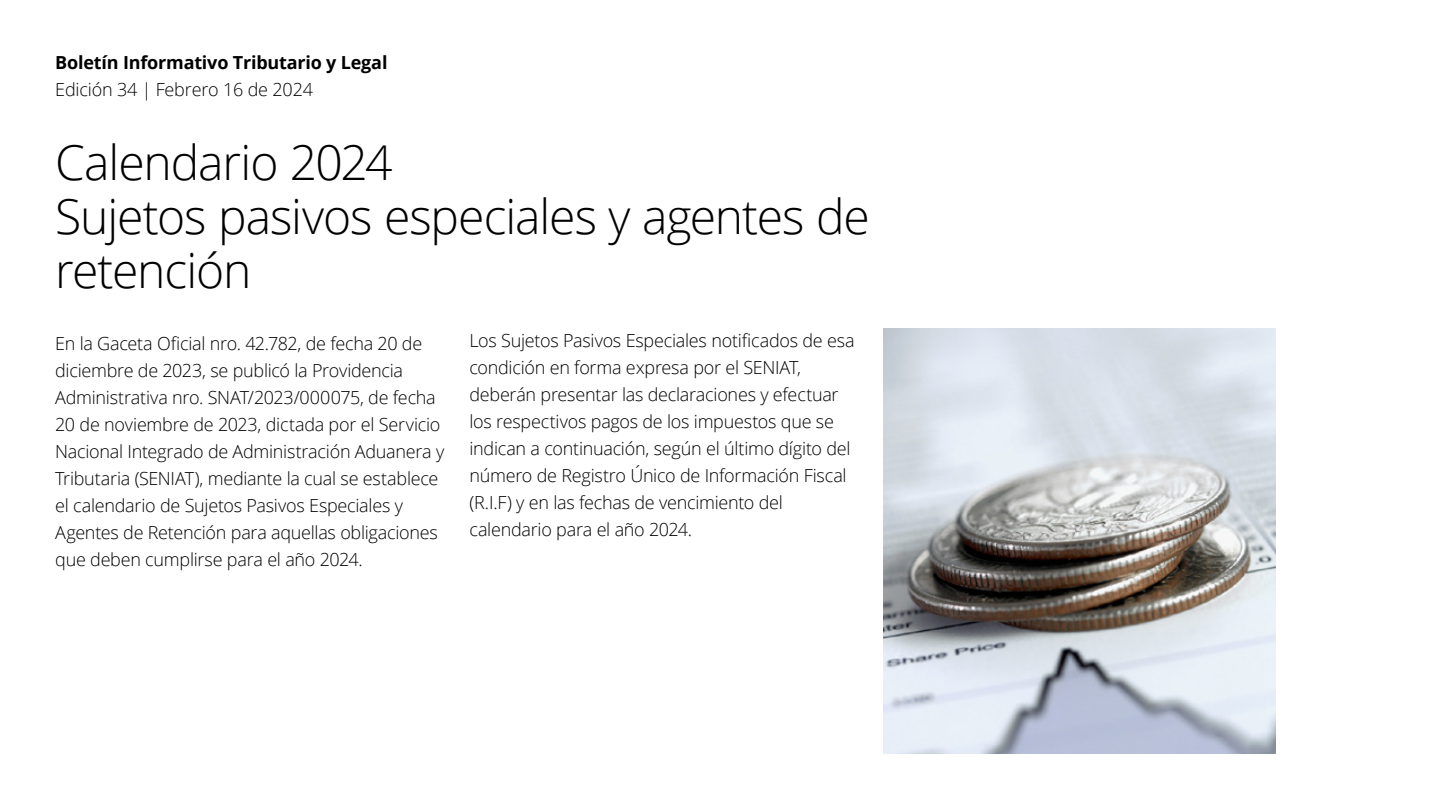
<style>
.page{position:relative;width:1440px;height:810px;background:#fff}
.page>*{position:absolute;margin:0;border:0;box-sizing:border-box;transform-origin:0 0}
.t1{font:300 48px/54px "Open Sans";letter-spacing:-.02em;color:#000}
.t2{font:300 18px/27px "Open Sans";letter-spacing:-.015em;color:#000}
.t3{font:700 18px/27px "Open Sans";letter-spacing:-.01em;color:#000}
.s1{color:#fff}
.s2{font-weight:300}
</style>
<div class="page">
<img style="left:884px;top:329px;width:391px;height:425px">
<p class="t3" style="left:55px;top:49px;width:334px"><span class="s1">4</span>Boletín Informativo Tributario y Legal<br><span class="s2">Edición 34 | Febrero 16 de 2024</span></p>
<h1 class="t1" style="left:55px;top:134px;width:816px">Calendario 2024<br>Sujetos pasivos especiales y agentes de retención</h1>
<p class="t2" style="left:55px;top:329px;width:391px">En la Gaceta Oficial nro. 42.782, de fecha 20 de diciembre de 2023, se publicó la Providencia Administrativa nro. SNAT/2023/000075, de fecha 20 de noviembre de 2023, dictada por el Servicio Nacional Integrado de Administración Aduanera y Tributaria (SENIAT), mediante la cual se establece el calendario de Sujetos Pasivos Especiales y Agentes de Retención para aquellas obligaciones que deben cumplirse para el año 2024.</p>
<p class="t2" style="left:470px;top:326px;width:387px">Los Sujetos Pasivos Especiales notificados de esa condición en forma expresa por el SENIAT, deberán presentar las declaraciones y efectuar los respectivos pagos de los impuestos que se indican a continuación, según el último dígito del número de Registro Único de Información Fiscal (R.I.F) y en las fechas de vencimiento del calendario para el año 2024.</p>
</div>
